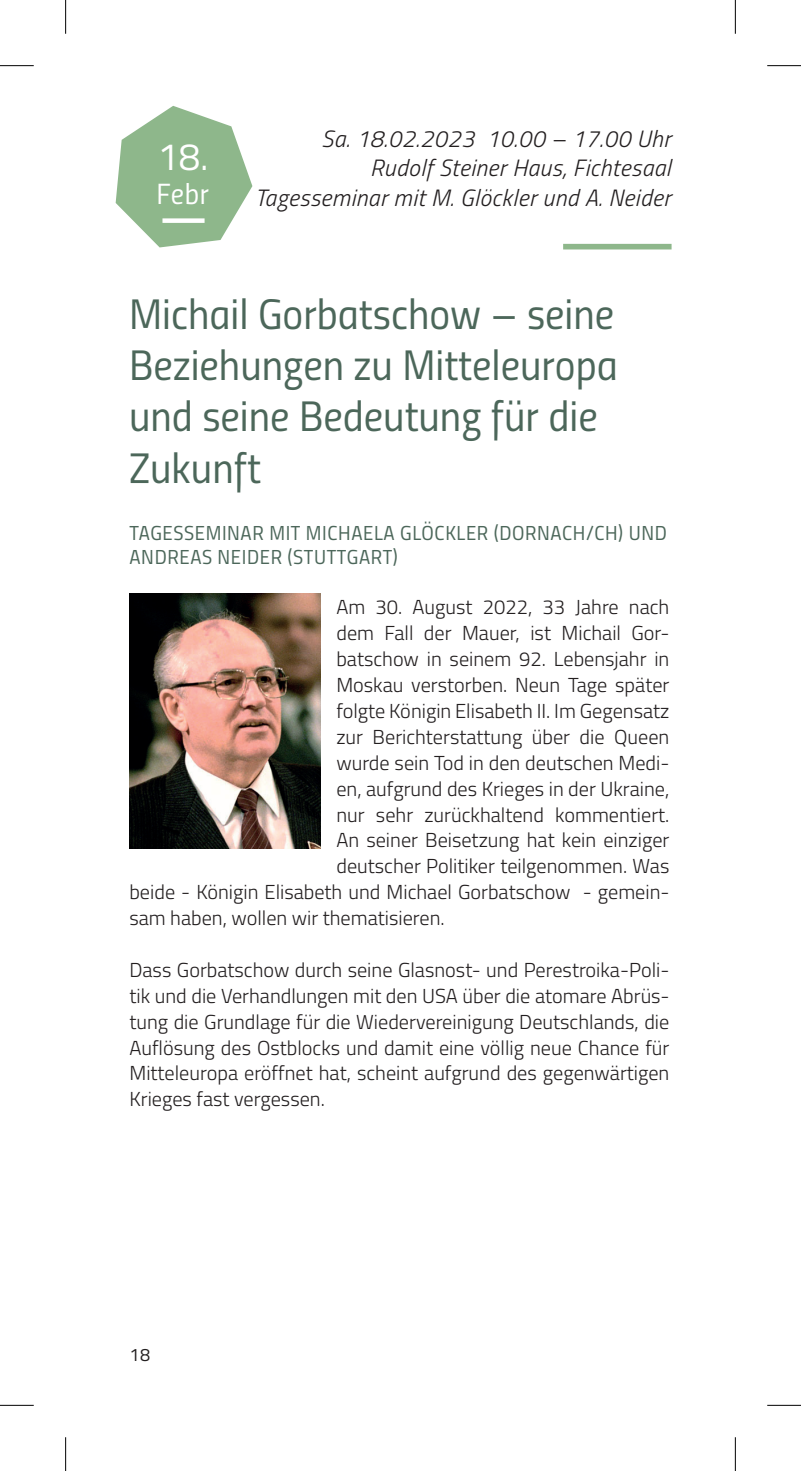
<style>
.page{position:relative;width:801px;height:1471px;background:#fff}
.page>*{position:absolute;margin:0;border:0;box-sizing:border-box;transform-origin:0 0}
.t1{font:42.75px/51.3px "Titillium Regular Upright";color:#4c675a}
.t2{font:38.25px "Titillium Regular Upright";color:#fff}
.t3{font:29.25px "Titillium Regular Upright";color:#fff}
.t4{font:italic 300 23.62px/29.2px "Titillium";letter-spacing:.02em;color:#231f20;text-align:right}
.t5{font:300 20.25px/25.9px "Titillium";color:#231f20;text-align:justify}
.t6{font:20.25px/24.3px "Titillium Regular Upright";letter-spacing:.03em;color:#4c675a}
.t7{font:18px "Titillium Regular Upright";color:#231f20}
</style>
<div class="page">
<svg style="left:116px;top:106px;width:136px;height:141px"></svg>
<div style="left:162px;top:218px;width:43px;height:5px;background:#fff"></div>
<div style="left:563px;top:244px;width:109px;height:5px;background:#8eb78b"></div>
<img style="left:129px;top:593px;width:192px;height:255px">
<hr style="left:0;top:65px;width:34px;height:1px;background:#000">
<hr style="left:767px;top:65px;width:34px;height:1px;background:#000">
<hr style="left:0;top:1405px;width:34px;height:1px;background:#000">
<hr style="left:767px;top:1405px;width:34px;height:1px;background:#000">
<hr style="left:65px;top:0;width:1px;height:34px;background:#000">
<hr style="left:65px;top:1437px;width:1px;height:34px;background:#000">
<hr style="left:735px;top:0;width:1px;height:34px;background:#000">
<hr style="left:735px;top:1437px;width:1px;height:34px;background:#000">
<h2 class="t2" style="left:157px;top:129px;width:52px">18.</h2>
<h3 class="t3" style="left:157px;top:172px;width:54px">Febr</h3>
<p class="t4" style="left:255px;top:123px;width:417px">Sa. 18.02.2023 10.00 – 17.00 Uhr<br>Rudolf Steiner Haus, Fichtesaal<br>Tagesseminar mit M. Glöckler und A. Neider</p>
<h1 class="t1" style="left:129px;top:286px;width:490px">Michail Gorbatschow – seine<br>Beziehungen zu Mitteleuropa und seine Bedeutung für die<br>Zukunft</h1>
<p class="t6" style="left:130px;top:520px;width:539px">TAGESSEMINAR MIT MICHAELA GLÖCKLER (DORNACH/CH) UND<br>ANDREAS NEIDER (STUTTGART)</p>
<p class="t5" style="left:336px;top:593px;width:334px">Am 30. August 2022, 33 Jahre nach</p>
<p class="t5" style="left:336px;top:619px;width:334px">dem Fall der Mauer, ist Michail Gor-</p>
<p class="t5" style="left:336px;top:645px;width:335px">batschow in seinem 92. Lebensjahr in</p>
<p class="t5" style="left:336px;top:671px;width:335px">Moskau verstorben. Neun Tage später</p>
<p class="t5" style="left:336px;top:697px;width:335px">folgte Königin Elisabeth II. Im Gegensatz</p>
<p class="t5" style="left:336px;top:723px;width:334px">zur Berichterstattung über die Queen</p>
<p class="t5" style="left:336px;top:749px;width:334px">wurde sein Tod in den deutschen Medi-</p>
<p class="t5" style="left:336px;top:774px;width:335px">en, aufgrund des Krieges in der Ukraine,</p>
<p class="t5" style="left:336px;top:800px;width:334px">nur sehr zurückhaltend kommentiert.</p>
<p class="t5" style="left:336px;top:826px;width:335px">An seiner Beisetzung hat kein einziger</p>
<p class="t5" style="left:336px;top:852px;width:334px">deutscher Politiker teilgenommen. Was</p>
<p class="t5" style="left:129px;top:878px;width:542px">beide - Königin Elisabeth und Michael Gorbatschow - gemein-</p>
<p class="t5" style="left:129px;top:904px;width:317px">sam haben, wollen wir thematisieren.</p>
<p class="t5" style="left:129px;top:956px;width:542px">Dass Gorbatschow durch seine Glasnost- und Perestroika-Poli&shy;tik und die Verhandlungen mit den USA über die atomare Abrüs&shy;tung die Grundlage für die Wiedervereinigung Deutschlands, die Auflösung des Ostblocks und damit eine völlig neue Chance für Mitteleuropa eröffnet hat, scheint aufgrund des gegenwärtigen Krieges fast vergessen.</p>
<p class="t7" style="left:129px;top:1342px;width:22px">18</p>
</div>
